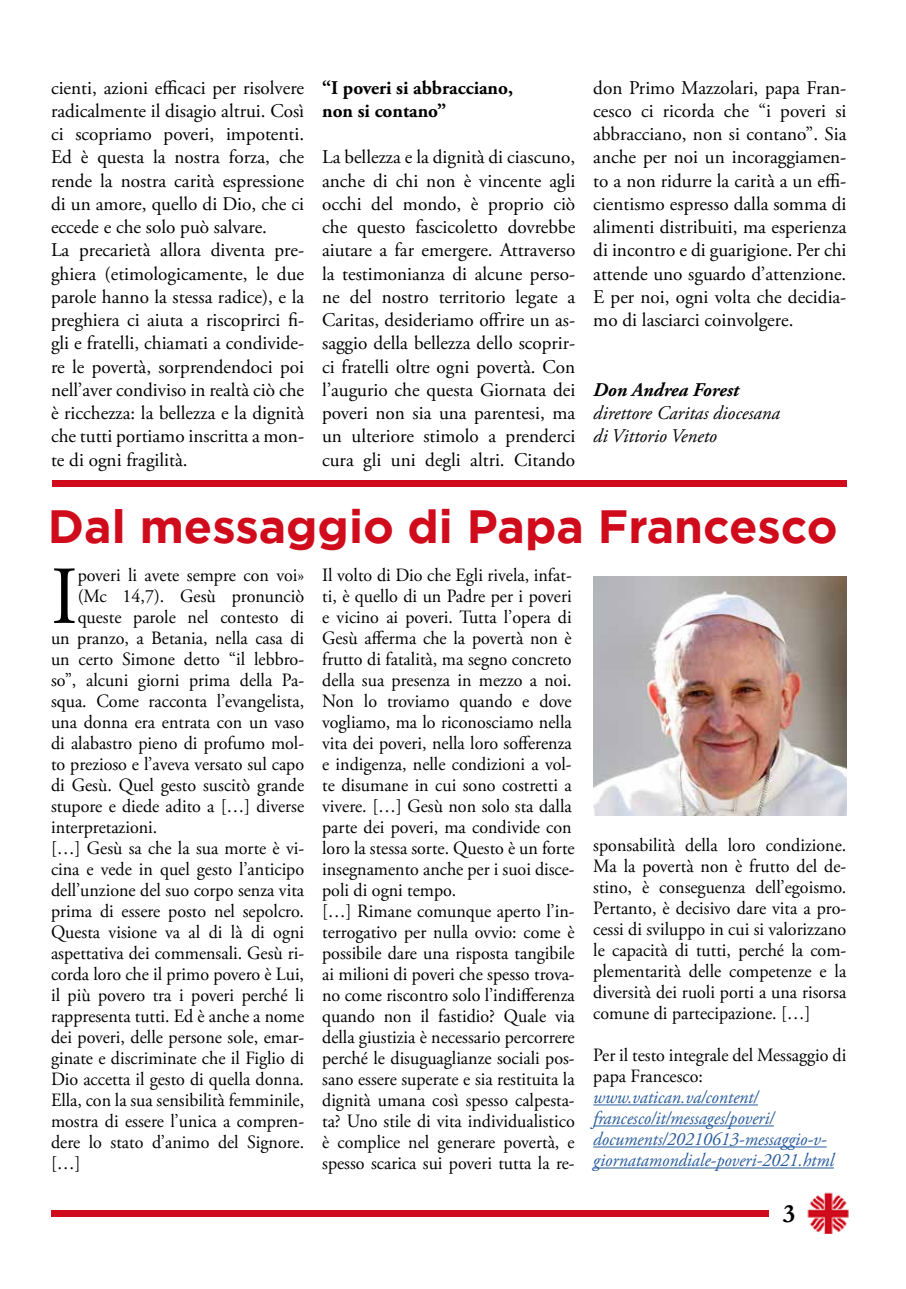
<style>
.page{position:relative;width:906px;height:1289px;background:#fff}
.page>*{position:absolute;margin:0;border:0;box-sizing:border-box;transform-origin:0 0}
.t1{font:82.05px "Adobe Garamond Pro";color:#000;scale:.96 1}
.t2{font:700 46.5px "Gotham";color:#d00b1c}
.t3{font:700 26.4px "Garamond";color:#000}
.t4{font:19.35px/23.2px "Adobe Garamond Pro";color:#000;text-align:justify}
.t5{font:italic 19.35px/23.2px "Adobe Garamond Pro";color:#000}
.t6{font:700 19.35px/23.2px "Adobe Garamond Pro";color:#000}
.t7{font:italic 700 19.35px "Adobe Garamond Pro";color:#000}
.t8{font:18.75px/21px "Adobe Garamond Pro";color:#000;scale:.96 1}
.t9{font:italic 18.75px/21px "Adobe Garamond Pro";color:#275b9b;scale:.96 1}
</style>
<div class="page">
<div style="left:51px;top:1209px;width:718px;height:7px;background:#d00b1c"></div>
<img style="left:807px;top:1192px;width:42px;height:41px">
<hr style="left:593px;top:1104px;width:165px;height:1px;background:#275b9b">
<hr style="left:593px;top:1125px;width:181px;height:1px;background:#275b9b">
<hr style="left:593px;top:1146px;width:233px;height:1px;background:#275b9b">
<hr style="left:593px;top:1167px;width:241px;height:1px;background:#275b9b">
<img style="left:593px;top:576px;width:253px;height:239px">
<div style="left:52px;top:480px;width:794px;height:6px;background:#d00b1c"></div>
<p class="t4" style="left:51px;top:77px;width:255px;text-align:left">cienti, azioni efficaci per risolvere radicalmente il disagio altrui. Così ci scopriamo poveri, impotenti.<br>Ed è questa la nostra forza, che rende la nostra carità espressione di un amore, quello di Dio, che ci eccede e che solo può salvare.<br>La precarietà allora diventa pre&shy;ghiera (etimologicamente, le due parole hanno la stessa radice), e la preghiera ci aiuta a riscoprirci fi&shy;gli e fratelli, chiamati a condivide&shy;re le povertà, sorprendendoci poi nell’aver condiviso in realtà ciò che è ricchezza: la bellezza e la dignità che tutti portiamo inscritta a mon&shy;te di ogni fragilità.</p>
<p class="t6" style="left:322px;top:76px;width:192px">“I poveri si abbracciano, non si contano”</p>
<p class="t4" style="left:322px;top:146px;width:255px">La bellezza e la dignità di ciascuno, anche di chi non è vincente agli occhi del mondo, è proprio ciò che questo fascicoletto dovrebbe aiutare a far emergere. Attraverso la testimonianza di alcune perso&shy;ne del nostro territorio legate a Caritas, desideriamo offrire un as&shy;saggio della bellezza dello scoprir&shy;ci fratelli oltre ogni povertà. Con l’augurio che questa Giornata dei poveri non sia una parentesi, ma un ulteriore stimolo a prenderci cura gli uni degli altri. Citando</p>
<p class="t4" style="left:593px;top:77px;width:255px">don Primo Mazzolari, papa Fran&shy;cesco ci ricorda che “i poveri si abbracciano, non si contano”. Sia anche per noi un incoraggiamen&shy;to a non ridurre la carità a un effi&shy;cientismo espresso dalla somma di alimenti distribuiti, ma esperienza di incontro e di guarigione. Per chi attende uno sguardo d’attenzione.<br>E per noi, ogni volta che decidia&shy;mo di lasciarci coinvolgere.</p>
<p class="t7" style="left:593px;top:378px;width:147px">Don Andrea Forest</p>
<p class="t5" style="left:593px;top:402px;width:188px">direttore Caritas diocesana di Vittorio Veneto</p>
<h2 class="t2" style="left:48px;top:495px;width:791px">Dal messaggio di Papa Francesco</h2>
<h1 class="t1" style="left:51px;top:547px;width:29px">I</h1>
<p class="t8" style="left:78px;top:565px;width:237px">poveri li avete sempre con voi»</p>
<p class="t8" style="left:78px;top:586px;width:237px">(Mc 14,7). Gesù pronunciò</p>
<p class="t8" style="left:78px;top:607px;width:237px">queste parole nel contesto di</p>
<p class="t8" style="left:51px;top:628px;width:265px">un pranzo, a Betania, nella casa di</p>
<p class="t8" style="left:51px;top:649px;width:265px">un certo Simone detto “il lebbro-</p>
<p class="t8" style="left:51px;top:670px;width:265px">so”, alcuni giorni prima della Pa-</p>
<p class="t8" style="left:51px;top:691px;width:265px">squa. Come racconta l’evangelista,</p>
<p class="t8" style="left:51px;top:712px;width:265px">una donna era entrata con un vaso</p>
<p class="t8" style="left:51px;top:733px;width:265px">di alabastro pieno di profumo mol-</p>
<p class="t8" style="left:51px;top:754px;width:265px">to prezioso e l’aveva versato sul capo</p>
<p class="t8" style="left:51px;top:775px;width:265px">di Gesù. Quel gesto suscitò grande</p>
<p class="t8" style="left:51px;top:796px;width:265px">stupore e diede adito a […] diverse</p>
<p class="t8" style="left:51px;top:817px;width:112px">interpretazioni.</p>
<p class="t8" style="left:51px;top:838px;width:265px">[…] Gesù sa che la sua morte è vi-</p>
<p class="t8" style="left:51px;top:859px;width:265px">cina e vede in quel gesto l’anticipo</p>
<p class="t8" style="left:51px;top:880px;width:265px">dell’unzione del suo corpo senza vita</p>
<p class="t8" style="left:51px;top:901px;width:265px">prima di essere posto nel sepolcro.</p>
<p class="t8" style="left:51px;top:922px;width:265px">Questa visione va al di là di ogni</p>
<p class="t8" style="left:51px;top:943px;width:265px">aspettativa dei commensali. Gesù ri-</p>
<p class="t8" style="left:51px;top:964px;width:265px">corda loro che il primo povero è Lui,</p>
<p class="t8" style="left:51px;top:985px;width:265px">il più povero tra i poveri perché li</p>
<p class="t8" style="left:51px;top:1006px;width:265px">rappresenta tutti. Ed è anche a nome</p>
<p class="t8" style="left:51px;top:1027px;width:265px">dei poveri, delle persone sole, emar-</p>
<p class="t8" style="left:51px;top:1048px;width:265px">ginate e discriminate che il Figlio di</p>
<p class="t8" style="left:51px;top:1069px;width:265px">Dio accetta il gesto di quella donna.</p>
<p class="t8" style="left:51px;top:1090px;width:265px">Ella, con la sua sensibilità femminile,</p>
<p class="t8" style="left:51px;top:1111px;width:265px">mostra di essere l’unica a compren-</p>
<p class="t8" style="left:51px;top:1132px;width:265px">dere lo stato d’animo del Signore.</p>
<p class="t8" style="left:51px;top:1153px;width:32px">[…]</p>
<p class="t8" style="left:322px;top:565px;width:265px">Il volto di Dio che Egli rivela, infat&shy;ti, è quello di un Padre per i poveri e vicino ai poveri. Tutta l’opera di Gesù afferma che la povertà non è frutto di fatalità, ma segno concreto della sua presenza in mezzo a noi.<br>Non lo troviamo quando e dove vogliamo, ma lo riconosciamo nella vita dei poveri, nella loro sofferenza e indigenza, nelle condizioni a vol&shy;te disumane in cui sono costretti a vivere. […] Gesù non solo sta dalla parte dei poveri, ma condivide con loro la stessa sorte. Questo è un forte insegnamento anche per i suoi disce&shy;poli di ogni tempo.<br>[…] Rimane comunque aperto l’in&shy;terrogativo per nulla ovvio: come è possibile dare una risposta tangibile ai milioni di poveri che spesso trova&shy;no come riscontro solo l’indifferenza quando non il fastidio? Quale via della giustizia è necessario percorrere perché le disuguaglianze sociali pos&shy;sano essere superate e sia restituita la dignità umana così spesso calpesta&shy;ta? Uno stile di vita individualistico è complice nel generare povertà, e spesso scarica sui poveri tutta la re-</p>
<p class="t8" style="left:593px;top:835px;width:265px;text-align:justify">sponsabilità della loro condizione.<br>Ma la povertà non è frutto del de&shy;stino, è conseguenza dell’egoismo.<br>Pertanto, è decisivo dare vita a pro&shy;cessi di sviluppo in cui si valorizzano le capacità di tutti, perché la com&shy;plementarità delle competenze e la diversità dei ruoli porti a una risorsa comune di partecipazione. […]</p>
<p class="t8" style="left:593px;top:1045px;width:265px">Per il testo integrale del Messaggio di papa Francesco:</p>
<p class="t9" style="left:593px;top:1087px;width:252px">www.vatican.va/content/ francesco/it/messages/poveri/ documents/20210613-messaggio-v&shy;giornatamondiale-poveri-2021.html</p>
<h3 class="t3" style="left:782px;top:1195px;width:14px">3</h3>
</div>
